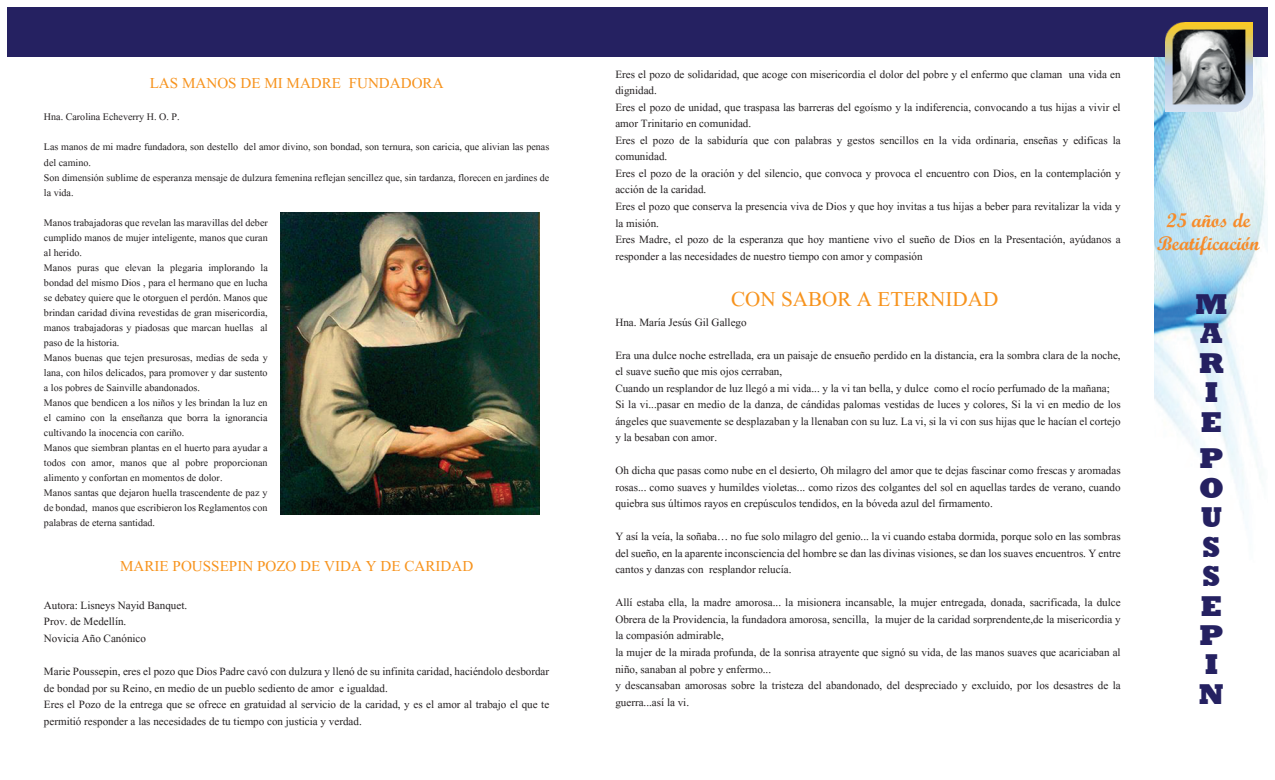
<style>
.page{position:relative;width:1275px;height:780px;background:#fff}
.page>*{position:absolute;margin:0;border:0;box-sizing:border-box;transform-origin:0 0}
.t1{font:800 29.38px/29.4px "Rockwell";color:#252161}
.t2{font:26.25px "Aparajita";color:#f7931d}
.t3{font:19.62px/23.6px "Script MT Bold";color:#f68c2b;text-align:center}
.t4{font:18.75px "Aparajita";color:#f7931d}
.t5{font:13.75px/16.5px "Aparajita";color:#231f20}
.t6{font:12.5px/15px "Aparajita";color:#231f20}
</style>
<div class="page">
<img style="left:1154px;top:57px;width:112px;height:457px">
<div style="left:7px;top:7px;width:1260px;height:50px;background:#252161"></div>
<img style="left:1165px;top:22px;width:87px;height:89px">
<img style="left:280px;top:212px;width:259px;height:302px">
<h3 class="t4" style="left:150px;top:72px;width:295px">LAS MANOS DE MI MADRE FUNDADORA</h3>
<p class="t6" style="left:44px;top:110px;width:137px">Hna. Carolina Echeverry H. O. P.</p>
<p class="t6" style="left:44px;top:140px;width:506px">Las manos de mi madre fundadora, son destello del amor divino, son bondad, son ternura, son caricia, que alivian las penas del camino.<br>Son dimensión sublime de esperanza mensaje de dulzura femenina reflejan sencillez que, sin tardanza, florecen en jardines de la vida.</p>
<p class="t6" style="left:44px;top:215px;width:225px">Manos trabajadoras que revelan las maravillas del deber cumplido manos de mujer inteligente, manos que curan al herido.<br>Manos puras que elevan la plegaria implorando la bondad del mismo Dios , para el hermano que en lucha se debatey quiere que le otorguen el perdón. Manos que brindan caridad divina revestidas de gran misericordia, manos trabajadoras y piadosas que marcan huellas al paso de la historia.<br>Manos buenas que tejen presurosas, medias de seda y lana, con hilos delicados, para promover y dar sustento a los pobres de Sainville abandonados.<br>Manos que bendicen a los niños y les brindan la luz en el camino con la enseñanza que borra la ignorancia cultivando la inocencia con cariño.<br>Manos que siembran plantas en el huerto para ayudar a todos con amor, manos que al pobre proporcionan alimento y confortan en momentos de dolor.<br>Manos santas que dejaron huella trascendente de paz y de bondad, manos que escribieron los Reglamentos con palabras de eterna santidad.</p>
<h3 class="t4" style="left:120px;top:554px;width:354px">MARIE POUSSEPIN POZO DE VIDA Y DE CARIDAD</h3>
<p class="t5" style="left:44px;top:597px;width:145px">Autora: Lisneys Nayid Banquet.<br>Prov. de Medellín.<br>Novicia Año Canónico</p>
<p class="t5" style="left:44px;top:663px;width:506px">Marie Poussepin, eres el pozo que Dios Padre cavó con dulzura y llenó de su infinita caridad, haciéndolo desbordar de bondad por su Reino, en medio de un pueblo sediento de amor e igualdad.<br>Eres el Pozo de la entrega que se ofrece en gratuidad al servicio de la caridad, y es el amor al trabajo el que te permitió responder a las necesidades de tu tiempo con justicia y verdad.</p>
<p class="t5" style="left:615px;top:66px;width:506px">Eres el pozo de solidaridad, que acoge con misericordia el dolor del pobre y el enfermo que claman una vida en dignidad.<br>Eres el pozo de unidad, que traspasa las barreras del egoísmo y la indiferencia, convocando a tus hijas a vivir el amor Trinitario en comunidad.<br>Eres el pozo de la sabiduría que con palabras y gestos sencillos en la vida ordinaria, enseñas y edificas la comunidad.<br>Eres el pozo de la oración y del silencio, que convoca y provoca el encuentro con Dios, en la contemplación y acción de la caridad.<br>Eres el pozo que conserva la presencia viva de Dios y que hoy invitas a tus hijas a beber para revitalizar la vida y la misión.<br>Eres Madre, el pozo de la esperanza que hoy mantiene vivo el sueño de Dios en la Presentación, ayúdanos a responder a las necesidades de nuestro tiempo con amor y compasión</p>
<h2 class="t2" style="left:731px;top:282px;width:269px">CON SABOR A ETERNIDAD</h2>
<p class="t5" style="left:615px;top:314px;width:133px">Hna. María Jesús Gil Gallego</p>
<p class="t5" style="left:615px;top:347px;width:506px">Era una dulce noche estrellada, era un paisaje de ensueño perdido en la distancia, era la sombra clara de la noche, el suave sueño que mis ojos cerraban,<br>Cuando un resplandor de luz llegó a mi vida... y la vi tan bella, y dulce como el rocío perfumado de la mañana; Si la vi...pasar en medio de la danza, de cándidas palomas vestidas de luces y colores, Si la vi en medio de los ángeles que suavemente se desplazaban y la llenaban con su luz. La vi, si la vi con sus hijas que le hacían el cortejo y la besaban con amor.</p>
<p class="t5" style="left:615px;top:462px;width:506px;text-align:justify">Oh dicha que pasas como nube en el desierto, Oh milagro del amor que te dejas fascinar como frescas y aromadas rosas... como suaves y humildes violetas... como rizos des colgantes del sol en aquellas tardes de verano, cuando quiebra sus últimos rayos en crepúsculos tendidos, en la bóveda azul del firmamento.</p>
<p class="t5" style="left:615px;top:528px;width:506px;text-align:justify">Y así la veía, la soñaba… no fue solo milagro del genio... la vi cuando estaba dormida, porque solo en las sombras del sueño, en la aparente inconsciencia del hombre se dan las divinas visiones, se dan los suaves encuentros. Y entre cantos y danzas con resplandor relucía.</p>
<p class="t5" style="left:615px;top:594px;width:506px">Allí estaba ella, la madre amorosa... la misionera incansable, la mujer entregada, donada, sacrificada, la dulce Obrera de la Providencia, la fundadora amorosa, sencilla, la mujer de la caridad sorprendente,de la misericordia y la compasión admirable,<br>la mujer de la mirada profunda, de la sonrisa atrayente que signó su vida, de las manos suaves que acariciaban al niño, sanaban al pobre y enfermo...<br>y descansaban amorosas sobre la tristeza del abandonado, del despreciado y excluido, por los desastres de la guerra...así la vi.</p>
<h3 class="t3" style="left:1156px;top:208px;width:104px">25 años de<br>Beatificación</h3>
<h1 class="t1" style="left:1194px;top:289px;width:33px">M<br>A<br>R<br>I<br>E</h1>
<h1 class="t1" style="left:1198px;top:444px;width:26px">P<br>O<br>U<br>S<br>S<br>E<br>P<br>I<br>N</h1>
</div>
